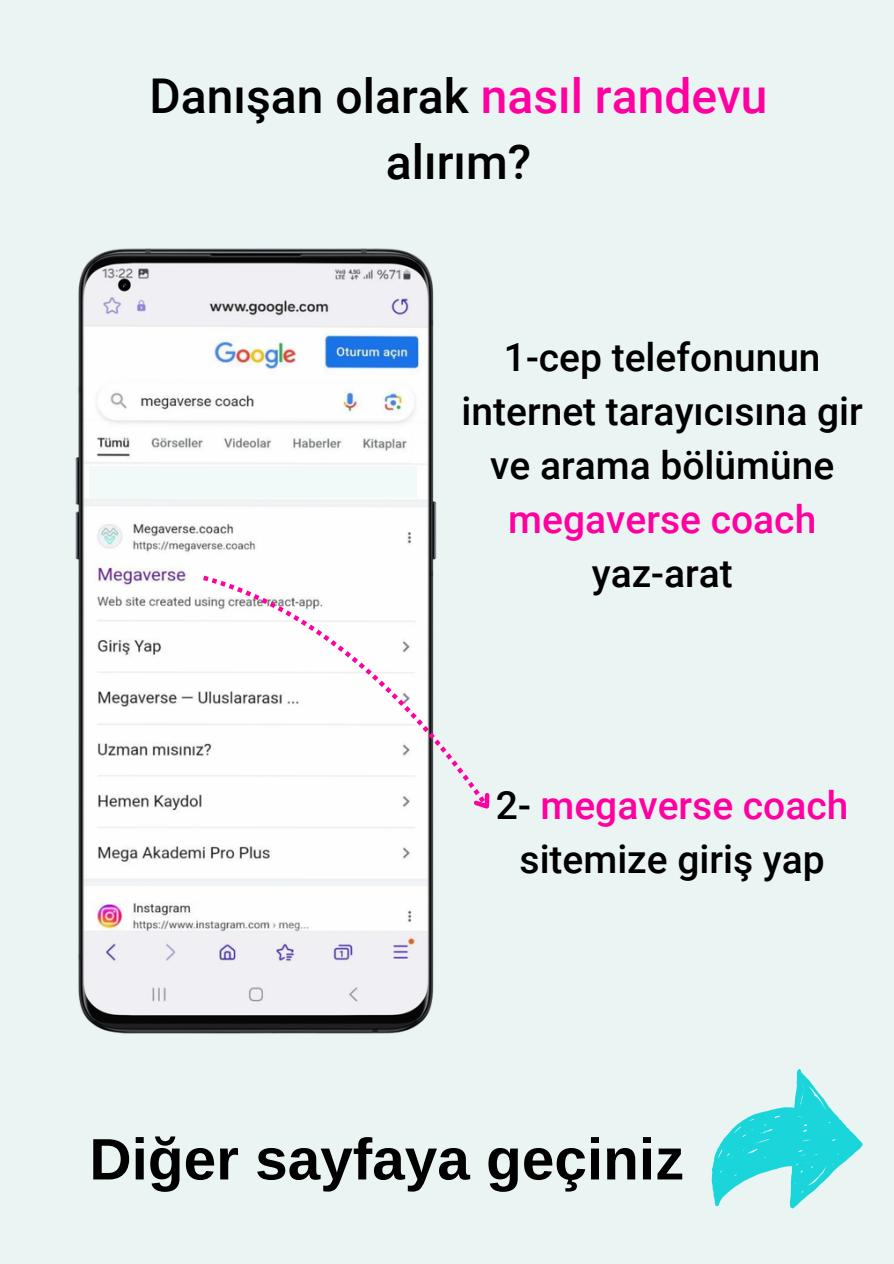
<style>
.page{position:relative;width:894px;height:1264px;background:#fff}
.page>*{position:absolute;margin:0;border:0;box-sizing:border-box;transform-origin:0 0}
.t1{font:700 58.5px "Arimo";color:#000}
.t2{font:500 47.85px/66.3px "Roboto";color:#000;text-align:center}
.t3{font:500 38.85px/54px "Roboto";color:#000;text-align:center}
.t4{font:500 38.85px "Roboto";color:#ff00a1}
.s1{color:#ff00a1}
.s2{color:#000}
</style>
<div class="page">
<div style="left:0;top:0;width:893px;height:1263px;background:#eaf4f3"></div>
<img style="left:75px;top:248px;width:362px;height:786px">
<svg style="left:202px;top:551px;width:272px;height:257px;fill:#fefefe"></svg>
<svg style="left:468px;top:784px;width:22px;height:25px"></svg>
<div style="left:89px;top:466px;width:327px;height:32px;background:#f2f9f9"></div>
<svg style="left:711px;top:1069px;width:151px;height:139px"></svg>
<h2 class="t2" style="left:150px;top:63px;width:619px">Danışan olarak <span class="s1">nasıl randevu </span>alırım?</h2>
<p class="t3" style="left:461px;top:330px;width:402px">1-cep telefonunun internet tarayıcısına gir</p>
<p class="t3" style="left:490px;top:438px;width:345px">ve arama bölümüne</p>
<p class="t4" style="left:508px;top:497px;width:309px">megaverse coach</p>
<p class="t3" style="left:591px;top:546px;width:142px">yaz-arat</p>
<p class="t4" style="left:495px;top:783px;width:354px"><span class="s2">2-</span> megaverse coach</p>
<p class="t3" style="left:519px;top:833px;width:306px">sitemize giriş yap</p>
<p class="t1" style="left:89px;top:1126px;width:596px">Diğer sayfaya geçiniz</p>
</div>
